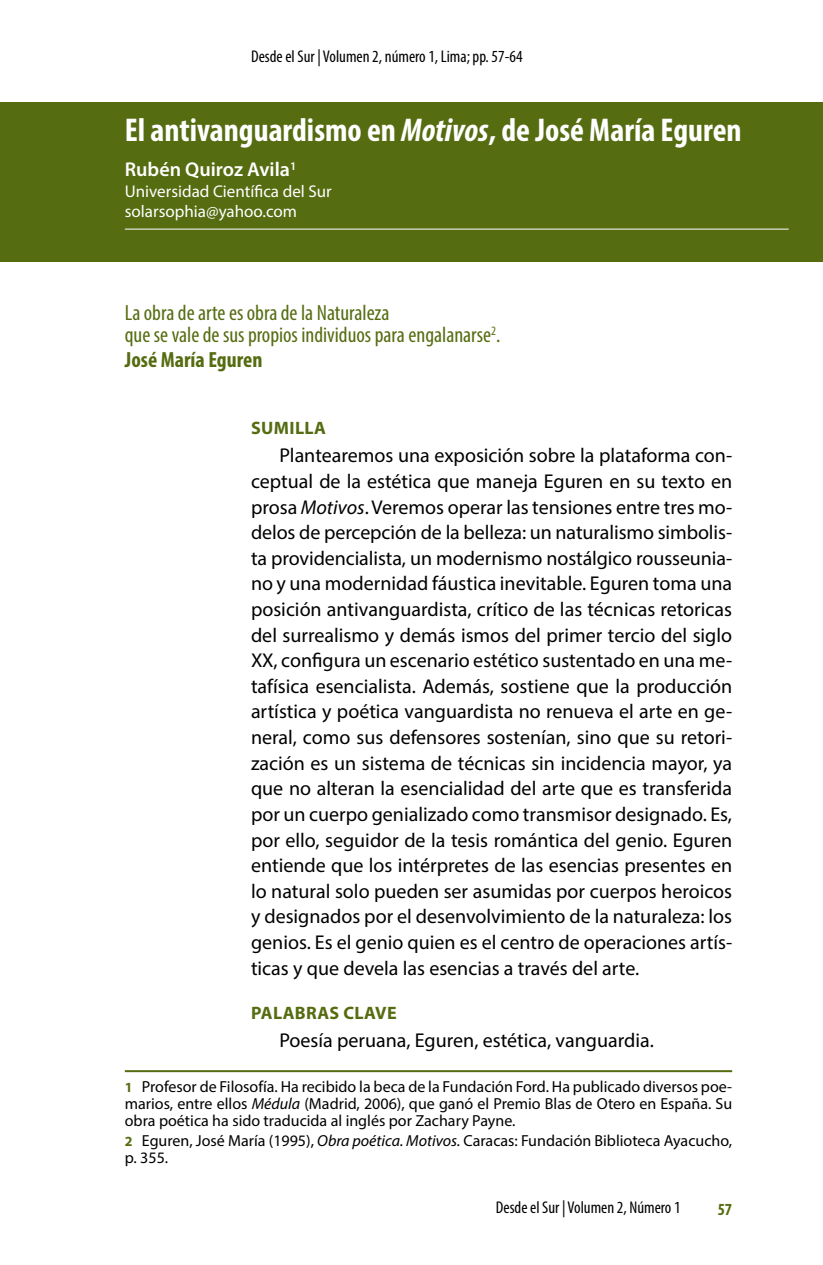
<style>
.page{position:relative;width:823px;height:1265px;background:#fff}
.page>*{position:absolute;margin:0;border:0;box-sizing:border-box;transform-origin:0 0}
.TITULO{font:700 condensed 33px "Myriad Pro";color:#fff}
.TITULO-2{font:condensed 22px/22px "Myriad Pro";color:#566c11}
.TITULO-3{font:700 condensed 22px "Myriad Pro";color:#566c11}
.PARRAFO_PRELIMINAR{font:20px/25.6px "Myriad Pro";color:#000;text-align:justify}
.AUTOR{font:600 20px "Myriad Pro";color:#fff}
.RESUMEN_-_ABSTRACT{font:700 18px "Myriad Pro";letter-spacing:.02em;color:#566c11}
.PARRAFOS{font:condensed 17px "Myriad Pro";color:#000}
.UNIVERSIDAD_DE_ORIGE{font:17px "Myriad Pro";color:#fff}
.PARRAFOS-2{font:700 condensed 17px "Myriad Pro";color:#566c11}
.NOTA_AL_PIE{font:16px/17px "Myriad Pro";color:#000;text-align:justify}
.NOTA_AL_PIE_SIN_RAYA{font:16px/17px "Myriad Pro";color:#000}
.s1{font-style:italic}
.s2{font-weight:700;font-size:14px;color:#566c11}
</style>
<div class="page">
<div style="left:0;top:102px;width:822px;height:159px;background:#566c11"></div>
<hr style="left:125px;top:228px;width:663px;height:1px;background:#fff">
<hr style="left:125px;top:1070px;width:606px;height:2px;background:#566c11">
<p class="PARRAFOS" style="left:251px;top:46px;width:273px">Desde el Sur | Volumen 2, número 1, Lima; pp. 57-64</p>
<p class="TITULO" style="left:125px;top:109px;width:618px">El antivanguardismo en <span class="s1">Motivos</span>, de José María Eguren</p>
<p class="AUTOR" style="left:125px;top:157px;width:173px">Rubén Quiroz Avila<sup>1</sup></p>
<p class="UNIVERSIDAD_DE_ORIGE" style="left:125px;top:181px;width:208px">Universidad Científica del Sur</p>
<p class="UNIVERSIDAD_DE_ORIGE" style="left:125px;top:201px;width:174px">solarsophia@yahoo.com</p>
<p class="TITULO-2" style="left:125px;top:302px;width:377px">La obra de arte es obra de la Naturaleza<br>que se vale de sus propios individuos para engalanarse<sup>2</sup>.</p>
<p class="TITULO-3" style="left:125px;top:346px;width:139px">José María Eguren</p>
<p class="RESUMEN_-_ABSTRACT" style="left:251px;top:416px;width:76px">SUMILLA</p>
<p class="PARRAFO_PRELIMINAR" style="left:251px;top:442px;width:482px;text-indent:28px">Plantearemos una exposición sobre la plataforma con&shy;ceptual de la estética que maneja Eguren en su texto en prosa <span class="s1">Motivos</span>. Veremos operar las tensiones entre tres mo&shy;delos de percepción de la belleza: un naturalismo simbolis&shy;ta providencialista, un modernismo nostálgico rousseunia&shy;no y una modernidad fáustica inevitable. Eguren toma una posición antivanguardista, crítico de las técnicas retoricas del surrealismo y demás ismos del primer tercio del siglo XX, configura un escenario estético sustentado en una me&shy;tafísica esencialista. Además, sostiene que la producción artística y poética vanguardista no renueva el arte en ge&shy;neral, como sus defensores sostenían, sino que su retori&shy;zación es un sistema de técnicas sin incidencia mayor, ya que no alteran la esencialidad del arte que es transferida por un cuerpo genializado como transmisor designado. Es, por ello, seguidor de la tesis romántica del genio. Eguren entiende que los intérpretes de las esencias presentes en lo natural solo pueden ser asumidas por cuerpos heroicos y designados por el desenvolvimiento de la naturaleza: los genios. Es el genio quien es el centro de operaciones artís&shy;ticas y que devela las esencias a través del arte.</p>
<p class="RESUMEN_-_ABSTRACT" style="left:251px;top:1001px;width:147px">PALABRAS CLAVE</p>
<p class="PARRAFO_PRELIMINAR" style="left:279px;top:1027px;width:376px">Poesía peruana, Eguren, estética, vanguardia.</p>
<p class="NOTA_AL_PIE" style="left:125px;top:1077px;width:608px"><span class="s2">1</span> Profesor de Filosofía. Ha recibido la beca de la Fundación Ford. Ha publicado diversos poe&shy;marios, entre ellos <span class="s1">Médula</span> (Madrid, 2006), que ganó el Premio Blas de Otero en España. Su obra poética ha sido traducida al inglés por Zachary Payne.</p>
<p class="NOTA_AL_PIE_SIN_RAYA" style="left:125px;top:1131px;width:608px"><span class="s2">2</span> Eguren, José María (1995), <span class="s1">Obra poética. Motivos.</span> Caracas: Fundación Biblioteca Ayacucho, p. 355.</p>
<p class="PARRAFOS" style="left:495px;top:1196px;width:186px">Desde el Sur | Volumen 2, Número 1</p>
<p class="PARRAFOS-2" style="left:717px;top:1198px;width:16px">57</p>
</div>
